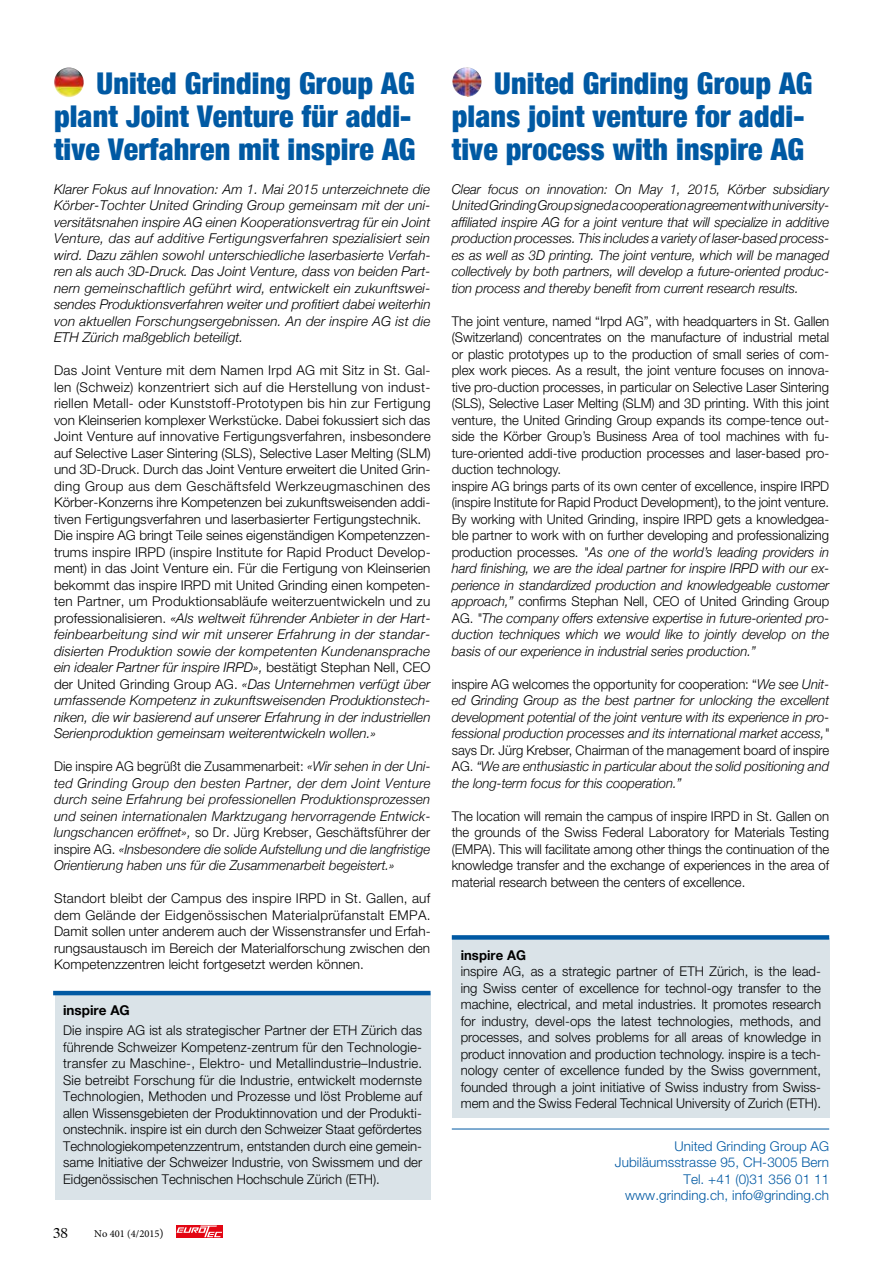
<style>
.page{position:relative;width:893px;height:1263px;background:#fff}
.page>*{position:absolute;margin:0;border:0;box-sizing:border-box;transform-origin:0 0}
.t1{font:900 condensed 30px/33px "Helvetica Neue";letter-spacing:.005em;color:#0059a3}
.t2{font:300 13.5px/16.5px "Helvetica Neue";color:#000;text-align:justify}
.t3{font:italic 300 13.5px/16.5px "Helvetica Neue";letter-spacing:-.005em;color:#000;text-align:justify}
.t4{font:300 13.5px/16.5px "Helvetica Neue";letter-spacing:.005em;color:#0059a3;text-align:right}
.t5{font:700 13.5px "Helvetica Neue";color:#000}
.t6{font:10.5px "Minion Pro";color:#000}
.s1{font-style:italic}
.s2{font-style:normal}
.s3{font-size:12px}
</style>
<div class="page">
<div style="left:176px;top:1225px;width:47px;height:12px;background:#e30613"></div>
<svg style="left:176px;top:1225px;width:46px;height:12px"></svg>
<svg style="left:54px;top:67px;width:30px;height:30px"></svg>
<img style="left:54px;top:68px;width:30px;height:29px;border-radius:15px">
<div style="left:55px;top:994px;width:376px;height:206px;background:#dae3e8"></div>
<hr style="left:53px;top:991px;width:378px;height:4px;background:#0059a3">
<img style="left:452px;top:67px;width:30px;height:30px">
<div style="left:452px;top:938px;width:378px;height:179px;background:#dae3e8"></div>
<div style="left:452px;top:935px;width:377px;height:5px;background:#0059a3"></div>
<hr style="left:452px;top:1128px;width:377px;height:1px;background:#0059a3">
<h1 class="t1" style="left:54px;top:66px;width:363px;text-indent:43px">United Grinding Group AG plant Joint Venture für addi&shy;tive Verfahren mit inspire AG</h1>
<p class="t3" style="left:54px;top:180px;width:378px">Klarer Fokus auf Innovation: Am 1. Mai 2015 unterzeichnete die Körber-Tochter United Grinding Group gemeinsam mit der uni&shy;versitätsnahen inspire AG einen Kooperationsvertrag für ein Joint Venture, das auf additive Fertigungsverfahren spezialisiert sein wird. Dazu zählen sowohl unterschiedliche laserbasierte Verfah&shy;ren als auch 3D-Druck. Das Joint Venture, dass von beiden Part&shy;nern gemeinschaftlich geführt wird, entwickelt ein zukunftswei&shy;sendes Produktionsverfahren weiter und profitiert dabei weiterhin von aktuellen Forschungsergebnissen. An der inspire AG ist die ETH Zürich maßgeblich beteiligt.</p>
<p class="t2" style="left:54px;top:362px;width:378px;text-align:left">Das Joint Venture mit dem Namen Irpd AG mit Sitz in St. Gal&shy;len (Schweiz) konzentriert sich auf die Herstellung von indust&shy;riellen Metall- oder Kunststoff-Prototypen bis hin zur Fertigung von Kleinserien komplexer Werkstücke. Dabei fokussiert sich das Joint Venture auf innovative Fertigungsverfahren, insbesondere auf Selective Laser Sintering (SLS), Selective Laser Melting (SLM) und 3D-Druck. Durch das Joint Venture erweitert die United Grin&shy;ding Group aus dem Geschäftsfeld Werkzeugmaschinen des Körber-Konzerns ihre Kompetenzen bei zukunftsweisenden addi&shy;tiven Fertigungsverfahren und laserbasierter Fertigungstechnik.<br>Die inspire AG bringt Teile seines eigenständigen Kompetenzzen&shy;trums inspire IRPD (inspire Institute for Rapid Product Develop&shy;ment) in das Joint Venture ein. Für die Fertigung von Kleinserien bekommt das inspire IRPD mit United Grinding einen kompeten&shy;ten Partner, um Produktionsabläufe weiterzuentwickeln und zu professionalisieren. <span class="s1">«Als weltweit führender Anbieter in der Hart&shy;feinbearbeitung sind wir mit unserer Erfahrung in der standar&shy;disierten Produktion sowie der kompetenten Kundenansprache ein idealer Partner für inspire IRPD»,</span> bestätigt Stephan Nell, CEO der United Grinding Group AG. <span class="s1">«Das Unternehmen verfügt über umfassende Kompetenz in zukunftsweisenden Produktionstech&shy;niken, die wir basierend auf unserer Erfahrung in der industriellen Serienproduktion gemeinsam weiterentwickeln wollen.»</span></p>
<p class="t3" style="left:54px;top:757px;width:378px"><span class="s2">Die inspire AG begrüßt die Zusammenarbeit:</span> «Wir sehen in der Uni&shy;ted Grinding Group den besten Partner, der dem Joint Venture durch seine Erfahrung bei professionellen Produktionsprozessen und seinen internationalen Marktzugang hervorragende Entwick&shy;lungschancen eröffnet», <span class="s2">so Dr. Jürg Krebser, Geschäftsführer der inspire AG.</span> «Insbesondere die solide Aufstellung und die langfristige Orientierung haben uns für die Zusammenarbeit begeistert.»</p>
<p class="t2" style="left:54px;top:890px;width:378px">Standort bleibt der Campus des inspire IRPD in St. Gallen, auf dem Gelände der Eidgenössischen Materialprüfanstalt EMPA.<br>Damit sollen unter anderem auch der Wissenstransfer und Erfah&shy;rungsaustausch im Bereich der Materialforschung zwischen den Kompetenzzentren leicht fortgesetzt werden können.</p>
<p class="t5" style="left:63px;top:1000px;width:68px">inspire AG</p>
<p class="t2" style="left:63px;top:1022px;width:361px">Die inspire AG ist als strategischer Partner der ETH Zürich das führende Schweizer Kompetenz-zentrum für den Technologie&shy;transfer zu Maschine-, Elektro- und Metallindustrie–Industrie.<br>Sie betreibt Forschung für die Industrie, entwickelt modernste Technologien, Methoden und Prozesse und löst Probleme auf allen Wissensgebieten der Produktinnovation und der Produkti&shy;onstechnik. inspire ist ein durch den Schweizer Staat gefördertes Technologiekompetenzzentrum, entstanden durch eine gemein&shy;same Initiative der Schweizer Industrie, von Swissmem und der Eidgenössischen Technischen Hochschule Zürich (ETH).</p>
<p class="t6" style="left:53px;top:1227px;width:112px">✓ No 401 (4/2015<span class="s3">)</span></p>
<h1 class="t1" style="left:452px;top:66px;width:362px;text-indent:43px">United Grinding Group AG plans joint venture for addi&shy;tive process with inspire AG</h1>
<p class="t3" style="left:452px;top:180px;width:379px">Clear focus on innovation: On May 1, 2015, Körber subsidiary United Grinding Group signed a cooperation agreement with university&shy;affiliated inspire AG for a joint venture that will specialize in additive production processes. This includes a variety of laser-based process&shy;es as well as 3D printing. The joint venture, which will be managed collectively by both partners, will develop a future-oriented produc&shy;tion process and thereby benefit from current research results.</p>
<p class="t2" style="left:452px;top:312px;width:379px;text-align:left">The joint venture, named “Irpd AG”, with headquarters in St. Gallen (Switzerland) concentrates on the manufacture of industrial metal or plastic prototypes up to the production of small series of com&shy;plex work pieces. As a result, the joint venture focuses on innova&shy;tive pro-duction processes, in particular on Selective Laser Sintering (SLS), Selective Laser Melting (SLM) and 3D printing. With this joint venture, the United Grinding Group expands its compe-tence out&shy;side the Körber Group’s Business Area of tool machines with fu&shy;ture-oriented addi-tive production processes and laser-based pro&shy;duction technology.<br>inspire AG brings parts of its own center of excellence, inspire IRPD (inspire Institute for Rapid Product Development), to the joint venture.<br>By working with United Grinding, inspire IRPD gets a knowledgea&shy;ble partner to work with on further developing and professionalizing production processes. <span class="s1">"As one of the world’s leading providers in hard finishing, we are the ideal partner for inspire IRPD with our ex&shy;perience in standardized production and knowledgeable customer approach,”</span> confirms Stephan Nell, CEO of United Grinding Group AG. <span class="s1">"The company offers extensive expertise in future-oriented pro&shy;duction techniques which we would like to jointly develop on the basis of our experience in industrial series production.”</span></p>
<p class="t3" style="left:452px;top:675px;width:379px"><span class="s2">inspire AG welcomes the opportunity for cooperation: “</span>We see Unit&shy;ed Grinding Group as the best partner for unlocking the excellent development potential of the joint venture with its experience in pro&shy;fessional production processes and its international market access,"</p>
<p class="t3" style="left:452px;top:741px;width:379px"><span class="s2">says Dr. Jürg Krebser, Chairman of the management board of inspire AG.</span> “We are enthusiastic in particular about the solid positioning and the long-term focus for this cooperation.”</p>
<p class="t2" style="left:452px;top:807px;width:379px">The location will remain the campus of inspire IRPD in St. Gallen on the grounds of the Swiss Federal Laboratory for Materials Testing (EMPA). This will facilitate among other things the continuation of the knowledge transfer and the exchange of experiences in the area of material research between the centers of excellence.</p>
<p class="t5" style="left:461px;top:944px;width:67px">inspire AG</p>
<p class="t2" style="left:461px;top:963px;width:362px">inspire AG, as a strategic partner of ETH Zürich, is the lead&shy;ing Swiss center of excellence for technol-ogy transfer to the machine, electrical, and metal industries. It promotes research for industry, devel-ops the latest technologies, methods, and processes, and solves problems for all areas of knowledge in product innovation and production technology. inspire is a tech&shy;nology center of excellence funded by the Swiss government, founded through a joint initiative of Swiss industry from Swiss&shy;mem and the Swiss Federal Technical University of Zurich (ETH).</p>
<p class="t4" style="left:615px;top:1137px;width:216px">United Grinding Group AG<br>Jubiläumsstrasse 95, CH-3005 Bern<br>Tel. +41 (0)31 356 01 11 www.grinding.ch, info@grinding.ch</p>
</div>
